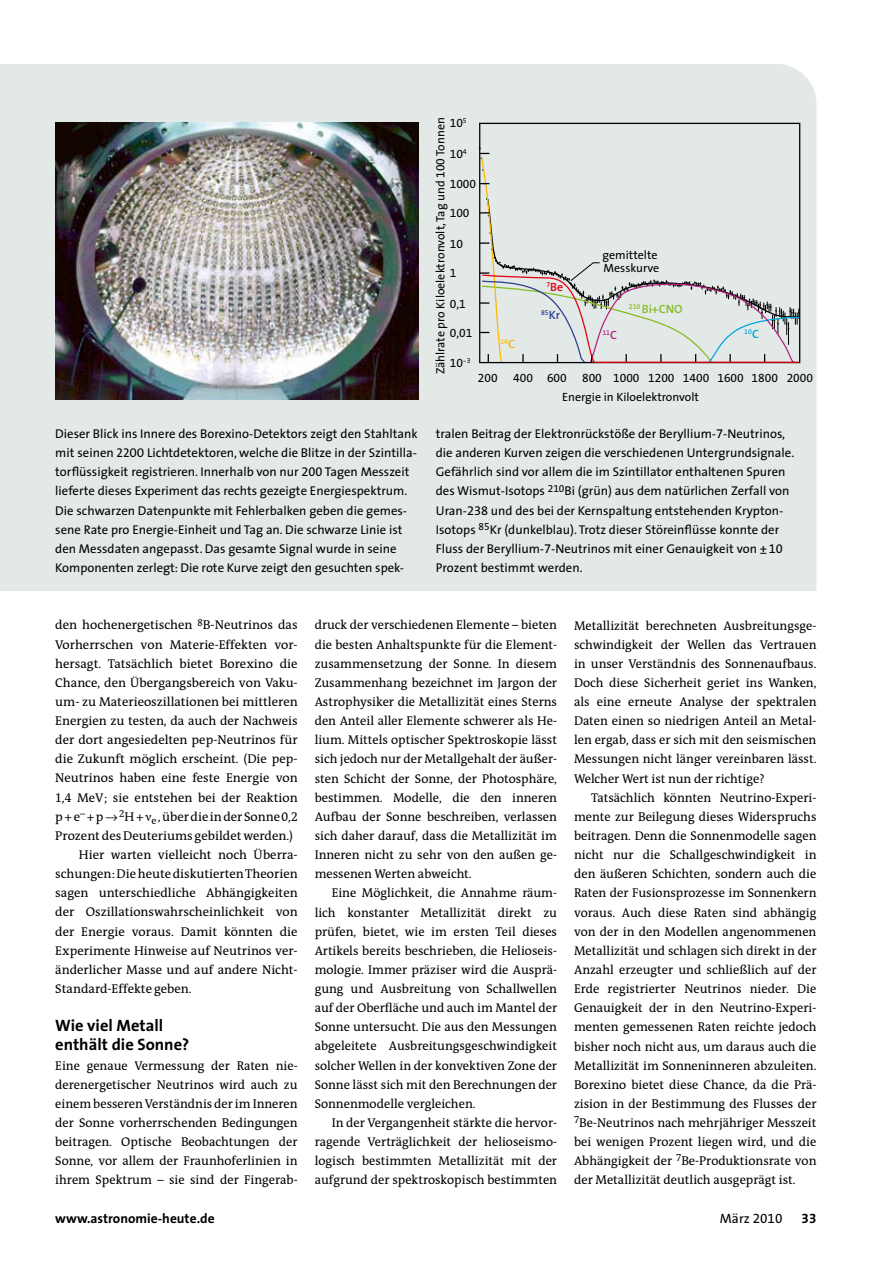
<style>
.page{position:relative;width:893px;height:1263px;background:#fff}
.page>*{position:absolute;margin:0;border:0;box-sizing:border-box;transform-origin:0 0}
.t1{font:700 16.5px/19.2px "The Sans";color:#000}
.t2{font:700 13.5px "The Sans";color:#000}
.t3{font:13.5px "The Sans";color:#000}
.t4{font:13.5px "The Sans Bold Expert";color:#000}
.t5{font:12.75px/19.2px "The Antiqua B5";color:#000;text-align:justify}
.t6{font:12.75px/19.2px "The Sans";color:#000}
.t7{font:12px/13.5px "The Sans";color:#000}
.t8{font:12px "The Sans Expert";color:#000}
.t9{font:600 12px "The Sans";color:#86bc22}
.t10{font:600 12px "The Sans";color:#e3000f}
.t11{font:7.05px "The Sans Semi Bold Expert";color:#2a4194}
.t12{font:7.05px "The Sans Semi Bold Expert";color:#b82385}
.t13{font:7.05px "The Sans Semi Bold Expert";color:#00a6e2}
.t14{font:7.05px "The Sans Semi Bold Expert";color:#fbb900}
.s1{font-family:"The Sans Expert"}
.s2{font-family:"The Sans";font-weight:600;font-size:12px}
.s3{font-family:"The Sans Caps"}
.s4{font-family:"The Antiqua B5 c Caps"}
.s5{font-family:"TT Greek Q Upright"}
</style>
<div class="page">
<div style="left:0;top:64px;width:816px;height:527px;background:#e3e9e6"></div>
<img style="left:55px;top:122px;width:363px;height:278px">
<svg style="left:479px;top:148px;width:322px;height:216px;background:#dbdedb"></svg>
<p class="t8" style="left:450px;top:115px;width:19px">10<sup>5</sup></p>
<p class="t7" style="left:434px;top:374px;width:258px;rotate:-90deg">Zählrate pro Kiloelektronvolt, Tag und <span class="s1">100</span> Tonnen</p>
<p class="t8" style="left:450px;top:146px;width:19px">10<sup>4</sup></p>
<p class="t8" style="left:450px;top:176px;width:28px">1000</p>
<p class="t8" style="left:450px;top:206px;width:21px">100</p>
<p class="t8" style="left:450px;top:236px;width:15px">10</p>
<p class="t7" style="left:602px;top:248px;width:58px">gemittelte<br>Messkurve</p>
<p class="t8" style="left:450px;top:265px;width:8px">1</p>
<p class="t10" style="left:546px;top:279px;width:18px"><sup>7</sup>Be</p>
<p class="t8" style="left:450px;top:296px;width:17px">0,1</p>
<p class="t9" style="left:629px;top:301px;width:55px"><sup>210</sup> Bi+CNO</p>
<p class="t11" style="left:541px;top:308px;width:21px">85<span class="s2">Kr</span></p>
<p class="t12" style="left:602px;top:328px;width:16px">11<span class="s2">C</span></p>
<p class="t13" style="left:744px;top:327px;width:16px">10<span class="s2">C</span></p>
<p class="t8" style="left:450px;top:326px;width:24px">0,01</p>
<p class="t14" style="left:500px;top:337px;width:16px">14<span class="s2">C</span></p>
<p class="t8" style="left:450px;top:355px;width:22px">10<sup>-3</sup></p>
<p class="t8" style="left:478px;top:370px;width:21px">200</p>
<p class="t8" style="left:513px;top:370px;width:55px">400 600</p>
<p class="t8" style="left:582px;top:370px;width:232px">800 1000 1200 1400 1600 1800 2000</p>
<p class="t7" style="left:562px;top:390px;width:138px">Energie in Kiloelektronvolt</p>
<p class="t6" style="left:55px;top:424px;width:364px">Dieser Blick ins Innere des Borexino-Detektors zeigt den Stahltank mit seinen <span class="s3">2200</span> Lichtdetektoren, welche die Blitze in der Szintilla&shy;torflüssigkeit registrieren. Innerhalb von nur <span class="s1">200</span> Tagen Messzeit lieferte dieses Experiment das rechts gezeigte Energiespektrum.<br>Die schwarzen Datenpunkte mit Fehlerbalken geben die gemes&shy;sene Rate pro Energie-Einheit und Tag an. Die schwarze Linie ist den Messdaten angepasst. Das gesamte Signal wurde in seine Komponenten zerlegt: Die rote Kurve zeigt den gesuchten spek-</p>
<p class="t6" style="left:436px;top:424px;width:360px">tralen Beitrag der Elektronrückstöße der Beryllium-<span class="s1">7</span>-Neutrinos, die anderen Kurven zeigen die verschiedenen Untergrundsignale.<br>Gefährlich sind vor allem die im Szintillator enthaltenen Spuren des Wismut-Isotops <sup>210</sup>Bi (grün) aus dem natürlichen Zerfall von Uran-<span class="s1">238</span> und des bei der Kernspaltung entstehenden Krypton-Isotops <sup>85</sup>Kr (dunkelblau). Trotz dieser Störeinflüsse konnte der Fluss der Beryllium-<span class="s1">7</span>-Neutrinos mit einer Genauigkeit von ±<span class="s1">10<br></span>Prozent bestimmt werden.</p>
<p class="t5" style="left:55px;top:616px;width:244px">den hochenergetischen <sup>8</sup>B-Neutrinos das</p>
<p class="t5" style="left:55px;top:635px;width:244px">Vorherrschen von Materie-Effekten vor-</p>
<p class="t5" style="left:55px;top:654px;width:244px">hersagt. Tatsächlich bietet Borexino die</p>
<p class="t5" style="left:55px;top:673px;width:244px">Chance, den Übergangsbereich von Vaku-</p>
<p class="t5" style="left:55px;top:692px;width:244px">um- zu Materieoszillationen bei mittleren</p>
<p class="t5" style="left:55px;top:712px;width:244px">Energien zu testen, da auch der Nachweis</p>
<p class="t5" style="left:55px;top:731px;width:244px">der dort angesiedelten pep-Neutrinos für</p>
<p class="t5" style="left:55px;top:750px;width:244px">die Zukunft möglich erscheint. (Die pep-</p>
<p class="t5" style="left:55px;top:769px;width:244px">Neutrinos haben eine feste Energie von</p>
<p class="t5" style="left:55px;top:788px;width:244px"><span class="s4">1</span>,<span class="s4">4</span> MeV; sie entstehen bei der Reaktion</p>
<p class="t5" style="left:55px;top:807px;width:244px">p + e<sup>–</sup> + p →<sup>2</sup>H + <span class="s5">ν</span><sub>e</sub> , über die in der Sonne <span class="s4">0,2</span></p>
<p class="t5" style="left:55px;top:826px;width:239px">Prozent des Deuteriums gebildet werden.)</p>
<p class="t5" style="left:79px;top:846px;width:220px">Hier warten vielleicht noch Überra-</p>
<p class="t5" style="left:55px;top:865px;width:244px">schungen: Die heute diskutierten Theorien</p>
<p class="t5" style="left:55px;top:884px;width:244px">sagen unterschiedliche Abhängigkeiten</p>
<p class="t5" style="left:55px;top:903px;width:244px">der Oszillationswahrscheinlichkeit von</p>
<p class="t5" style="left:55px;top:922px;width:244px">der Energie voraus. Damit könnten die</p>
<p class="t5" style="left:55px;top:941px;width:244px">Experimente Hinweise auf Neutrinos ver-</p>
<p class="t5" style="left:55px;top:960px;width:244px">änderlicher Masse und auf andere Nicht-</p>
<p class="t5" style="left:55px;top:980px;width:138px">Standard-Effekte geben.</p>
<p class="t1" style="left:55px;top:1016px;width:136px">Wie viel Metall enthält die Sonne?</p>
<p class="t5" style="left:55px;top:1056px;width:244px">Eine genaue Vermessung der Raten nie&shy;derenergetischer Neutrinos wird auch zu einem besseren Verständnis der im Inneren der Sonne vorherrschenden Bedingungen beitragen. Optische Beobachtungen der Sonne, vor allem der Fraunhoferlinien in ihrem Spektrum – sie sind der Fingerab-</p>
<p class="t5" style="left:315px;top:616px;width:244px">druck der verschiedenen Elemente – bieten die besten Anhaltspunkte für die Element&shy;zusammensetzung der Sonne. In diesem Zusammenhang bezeichnet im Jargon der Astrophysiker die Metallizität eines Sterns den Anteil aller Elemente schwerer als He&shy;lium. Mittels optischer Spektroskopie lässt sich jedoch nur der Metallgehalt der äußer&shy;sten Schicht der Sonne, der Photosphäre, bestimmen. Modelle, die den inneren Aufbau der Sonne beschreiben, verlassen sich daher darauf, dass die Metallizität im Inneren nicht zu sehr von den außen ge&shy;messenen Werten abweicht.</p>
<p class="t5" style="left:315px;top:884px;width:244px;text-indent:17px">Eine Möglichkeit, die Annahme räum&shy;lich konstanter Metallizität direkt zu prüfen, bietet, wie im ersten Teil dieses Artikels bereits beschrieben, die Helioseis&shy;mologie. Immer präziser wird die Ausprä&shy;gung und Ausbreitung von Schallwellen auf der Oberfläche und auch im Mantel der Sonne untersucht. Die aus den Messungen abgeleitete Ausbreitungsgeschwindigkeit solcher Wellen in der konvektiven Zone der Sonne lässt sich mit den Berechnungen der Sonnenmodelle vergleichen.</p>
<p class="t5" style="left:315px;top:1114px;width:244px;text-indent:17px">In der Vergangenheit stärkte die hervor&shy;ragende Verträglichkeit der helioseismo&shy;logisch bestimmten Metallizität mit der aufgrund der spektroskopisch bestimmten</p>
<p class="t5" style="left:574px;top:616px;width:244px">Metallizität berechneten Ausbreitungsge&shy;schwindigkeit der Wellen das Vertrauen in unser Verständnis des Sonnenaufbaus.<br>Doch diese Sicherheit geriet ins Wanken, als eine erneute Analyse der spektralen Daten einen so niedrigen Anteil an Metal&shy;len ergab, dass er sich mit den seismischen Messungen nicht länger vereinbaren lässt.<br>Welcher Wert ist nun der richtige?</p>
<p class="t5" style="left:574px;top:788px;width:244px;text-indent:17px">Tatsächlich könnten Neutrino-Experi&shy;mente zur Beilegung dieses Widerspruchs beitragen. Denn die Sonnenmodelle sagen nicht nur die Schallgeschwindigkeit in den äußeren Schichten, sondern auch die Raten der Fusionsprozesse im Sonnenkern voraus. Auch diese Raten sind abhängig von der in den Modellen angenommenen Metallizität und schlagen sich direkt in der Anzahl erzeugter und schließlich auf der Erde registrierter Neutrinos nieder. Die Genauigkeit der in den Neutrino-Experi&shy;menten gemessenen Raten reichte jedoch bisher noch nicht aus, um daraus auch die Metallizität im Sonneninneren abzuleiten.<br>Borexino bietet diese Chance, da die Prä&shy;zision in der Bestimmung des Flusses der <sup>7</sup>Be-Neutrinos nach mehrjähriger Messzeit bei wenigen Prozent liegen wird, und die Abhängigkeit der <sup>7</sup>Be-Produktionsrate von der Metallizität deutlich ausgeprägt ist.</p>
<p class="t2" style="left:55px;top:1210px;width:161px">www.astronomie-heute.de</p>
<p class="t3" style="left:720px;top:1210px;width:64px">März <span class="s1">2010</span></p>
<p class="t4" style="left:802px;top:1210px;width:16px">33</p>
</div>
